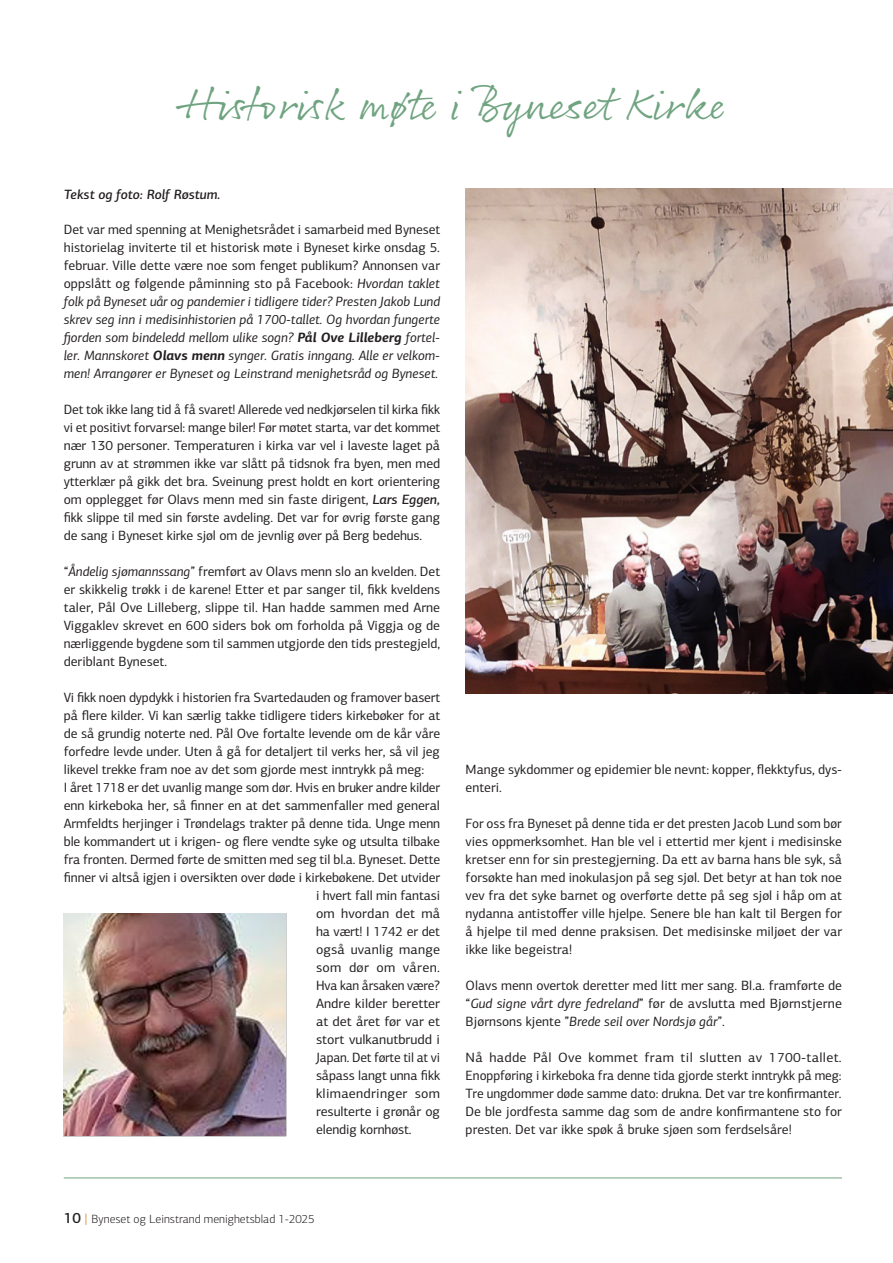
<style>
.page{position:relative;width:893px;height:1263px;background:#fff}
.page>*{position:absolute;margin:0;border:0;box-sizing:border-box;transform-origin:0 0}
.TEMA{font:45px "Rollerscript Smooth";color:#70a481}
.TEKST{font:13.5px/18px "PF Centro Sans Pro";letter-spacing:-.005em;color:#231f20;text-align:justify}
.TEKST-2{font:italic 13.5px/18px "PF Centro Sans Pro";color:#231f20;text-align:justify}
.TEKST-3{font:13.5px "PF Centro Sans Pro";letter-spacing:.02em;color:#231f20}
.TEKST-4{font:italic 500 13.5px "PF Centro Sans Pro";color:#231f20}
.t1{font:300 12px "PF Centro Sans Pro";color:#231f20}
.s1{font-style:normal}
.s2{font-weight:700}
.s3{font-weight:500;font-style:italic}
.s4{font-style:italic}
.s5{font-weight:500;font-size:15px}
.s6{font-weight:400;font-size:13.5px;color:#cf8b2b}
</style>
<div class="page">
<hr style="left:64px;top:1177px;width:778px;height:1px;background:#70a481">
<img style="left:64px;top:914px;width:222px;height:222px">
<img style="left:466px;top:189px;width:427px;height:504px">
<p class="TEMA" style="left:180px;top:76px;width:547px">Historisk møte i Byneset Kirke</p>
<p class="TEKST-4" style="left:64px;top:186px;width:158px">Tekst og foto: Rolf Røstum.</p>
<p class="TEKST-2" style="left:64px;top:220px;width:378px"><span class="s1">Det var med spenning at Menighetsrådet i samarbeid med Byneset historielag inviterte til et historisk møte i Byneset kirke onsdag 5. februar. Ville dette være noe som fenget publikum? Annonsen var oppslått og følgende påminning sto på Facebook:</span> Hvordan taklet folk på Byneset uår og pandemier i tidligere tider? Presten Jakob Lund skrev seg inn i medisinhistorien på 1700-tallet. Og hvordan fungerte fjorden som bindeledd mellom ulike sogn? <span class="s2">Pål Ove Lilleberg</span> fortel&shy;ler. Mannskoret <span class="s2">Olavs menn</span> synger. Gratis inngang. Alle er velkom&shy;men! Arrangører er Byneset og Leinstrand menighetsråd og Byneset.</p>
<p class="TEKST" style="left:64px;top:400px;width:378px">Det tok ikke lang tid å få svaret! Allerede ved nedkjørselen til kirka fikk vi et positivt forvarsel: mange biler! Før møtet starta, var det kommet nær 130 personer. Temperaturen i kirka var vel i laveste laget på grunn av at strømmen ikke var slått på tidsnok fra byen, men med ytterklær på gikk det bra. Sveinung prest holdt en kort orientering om opplegget før Olavs menn med sin faste dirigent, <span class="s3">Lars Eggen, </span>fikk slippe til med sin første avdeling. Det var for øvrig første gang de sang i Byneset kirke sjøl om de jevnlig øver på Berg bedehus.</p>
<p class="TEKST" style="left:64px;top:562px;width:378px">“<span class="s4">Åndelig sjømannssang</span>” fremført av Olavs menn slo an kvelden. Det er skikkelig trøkk i de karene! Etter et par sanger til, fikk kveldens taler, Pål Ove Lilleberg, slippe til. Han hadde sammen med Arne Viggaklev skrevet en 600 siders bok om forholda på Viggja og de nærliggende bygdene som til sammen utgjorde den tids prestegjeld, deriblant Byneset.</p>
<p class="TEKST" style="left:64px;top:688px;width:378px">Vi fikk noen dypdykk i historien fra Svartedauden og framover basert på flere kilder. Vi kan særlig takke tidligere tiders kirkebøker for at de så grundig noterte ned. Pål Ove fortalte levende om de kår våre forfedre levde under. Uten å gå for detaljert til verks her, så vil jeg likevel trekke fram noe av det som gjorde mest inntrykk på meg:</p>
<p class="TEKST" style="left:64px;top:778px;width:378px">I året 1718 er det uvanlig mange som dør. Hvis en bruker andre kilder</p>
<p class="TEKST" style="left:64px;top:796px;width:378px">enn kirkeboka her, så finner en at det sammenfaller med general</p>
<p class="TEKST" style="left:64px;top:814px;width:378px">Armfeldts herjinger i Trøndelags trakter på denne tida. Unge menn</p>
<p class="TEKST" style="left:64px;top:832px;width:378px">ble kommandert ut i krigen- og flere vendte syke og utsulta tilbake</p>
<p class="TEKST" style="left:64px;top:850px;width:378px">fra fronten. Dermed førte de smitten med seg til bl.a. Byneset. Dette</p>
<p class="TEKST" style="left:64px;top:868px;width:378px">finner vi altså igjen i oversikten over døde i kirkebøkene. Det utvider</p>
<p class="TEKST" style="left:316px;top:886px;width:126px">i hvert fall min fantasi</p>
<p class="TEKST" style="left:316px;top:904px;width:126px">om hvordan det må</p>
<p class="TEKST" style="left:316px;top:922px;width:126px">ha vært! I 1742 er det</p>
<p class="TEKST" style="left:316px;top:940px;width:126px">også uvanlig mange</p>
<p class="TEKST-3" style="left:316px;top:959px;width:126px">som dør om våren.</p>
<p class="TEKST" style="left:316px;top:976px;width:125px">Hva kan årsaken være?</p>
<p class="TEKST" style="left:316px;top:994px;width:126px">Andre kilder beretter</p>
<p class="TEKST" style="left:316px;top:1012px;width:126px">at det året før var et</p>
<p class="TEKST" style="left:316px;top:1030px;width:126px">stort vulkanutbrudd i</p>
<p class="TEKST" style="left:316px;top:1048px;width:125px">Japan. Det førte til at vi</p>
<p class="TEKST" style="left:316px;top:1066px;width:126px">såpass langt unna fikk</p>
<p class="TEKST-3" style="left:316px;top:1085px;width:125px">klimaendringer som</p>
<p class="TEKST" style="left:316px;top:1102px;width:126px">resulterte i grønår og</p>
<p class="TEKST" style="left:316px;top:1120px;width:97px">elendig kornhøst.</p>
<p class="TEKST" style="left:466px;top:760px;width:378px">Mange sykdommer og epidemier ble nevnt: kopper, flekktyfus, dys&shy;enteri.</p>
<p class="TEKST" style="left:466px;top:814px;width:378px">For oss fra Byneset på denne tida er det presten Jacob Lund som bør vies oppmerksomhet. Han ble vel i ettertid mer kjent i medisinske kretser enn for sin prestegjerning. Da ett av barna hans ble syk, så forsøkte han med inokulasjon på seg sjøl. Det betyr at han tok noe vev fra det syke barnet og overførte dette på seg sjøl i håp om at nydanna antistoffer ville hjelpe. Senere ble han kalt til Bergen for å hjelpe til med denne praksisen. Det medisinske miljøet der var ikke like begeistra!</p>
<p class="TEKST" style="left:466px;top:976px;width:378px">Olavs menn overtok deretter med litt mer sang. Bl.a. framførte de “<span class="s4">Gud signe vårt dyre fedreland</span>” før de avslutta med Bjørnstjerne Bjørnsons kjente ”<span class="s4">Brede seil over Nordsjø går</span>”.</p>
<p class="TEKST" style="left:466px;top:1048px;width:378px">Nå hadde Pål Ove kommet fram til slutten av 1700-tallet.<br>Enoppføring i kirkeboka fra denne tida gjorde sterkt inntrykk på meg:</p>
<p class="TEKST" style="left:466px;top:1084px;width:378px">Tre ungdommer døde samme dato: drukna. Det var tre konfirmanter.<br>De ble jordfesta samme dag som de andre konfirmantene sto for presten. Det var ikke spøk å bruke sjøen som ferdselsåre!</p>
<p class="t1" style="left:64px;top:1212px;width:252px"><span class="s5">10</span> <span class="s6">|</span> Byneset og Leinstrand menighetsblad 1-2025</p>
</div>
